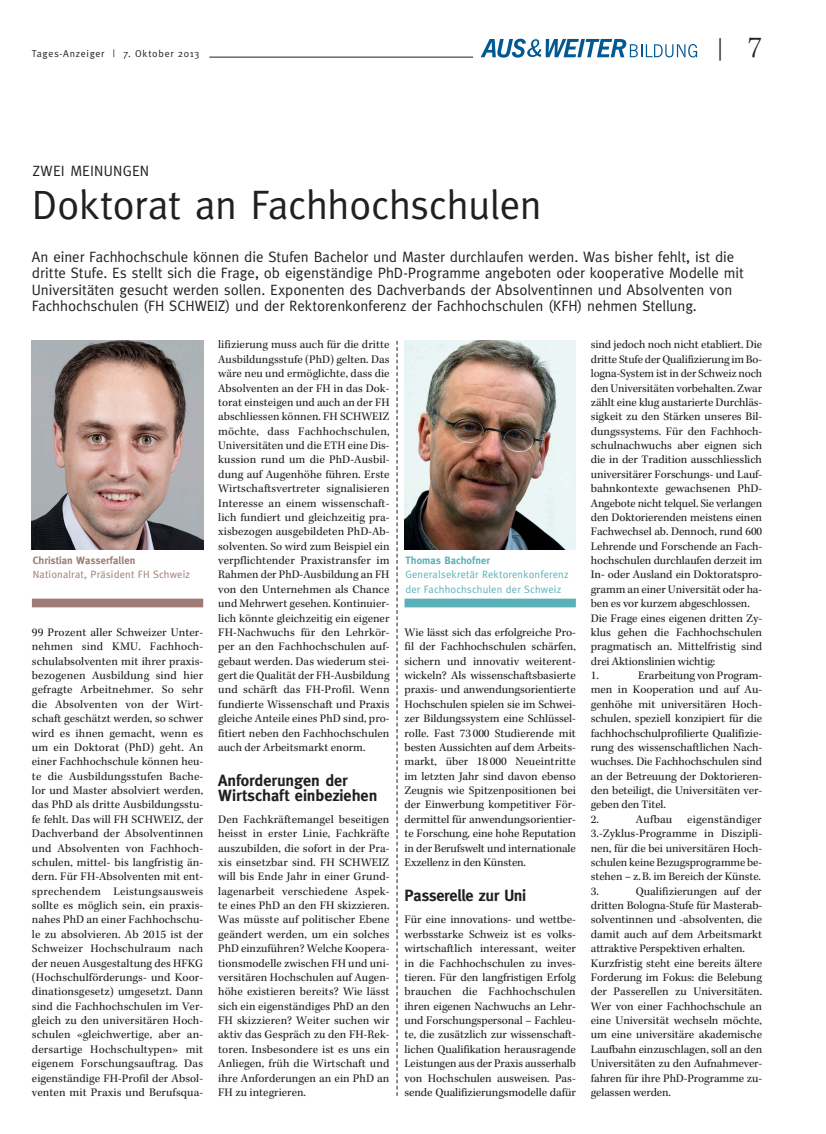
<style>
.page{position:relative;width:826px;height:1134px;background:#fff}
.page>*{position:absolute;margin:0;border:0;box-sizing:border-box;transform-origin:0 0}
.t1{font:41.25px "Meta";letter-spacing:-.01em;color:#231f20}
.t2{font:300 22.5px "Kepler Std";color:#222428}
.t3{font:700 16.25px/15px "Meta";letter-spacing:-.005em;color:#231f20}
.t4{font:15px/16.2px "Meta";letter-spacing:-.005em;color:#231f20}
.t5{font:11.88px/14.4px "Kepler Std";letter-spacing:-.005em;color:#231f20;text-align:justify}
.t6{font:10.62px/14.4px "Meta";letter-spacing:.02em;color:#59b0b7}
.t7{font:10.62px "Meta";letter-spacing:.02em;color:#9e7b74}
.t8{font:700 10.62px "Meta";letter-spacing:.005em;color:#9e7b74}
.t9{font:700 10.62px "Meta";letter-spacing:.005em;color:#59b0b7}
.t10{font:10px "Meta";letter-spacing:.07em;color:#231f20}
.s1{font-size:31.25px;color:#231f20}
</style>
<div class="page">
<img style="left:32px;top:341px;width:171px;height:209px">
<img style="left:404px;top:341px;width:172px;height:209px">
<div style="left:32px;top:599px;width:171px;height:8px;background:#9e7b74"></div>
<div style="left:404px;top:599px;width:172px;height:8px;background:#59b0b7"></div>
<svg style="left:397px;top:341px;width:1px;height:755px"></svg>
<svg style="left:480px;top:38px;width:217px;height:20px"></svg>
<hr style="left:209px;top:57px;width:264px;height:1px;background:#231f20">
<p class="t10" style="left:32px;top:48px;width:169px">Tages-Anzeiger | 7. Oktober 2013</p>
<h2 class="t2" style="left:717px;top:35px;width:46px">| <span class="s1">7</span></h2>
<p class="t4" style="left:33px;top:162px;width:17px">Zwei</p>
<p class="t4" style="left:70px;top:162px;width:21px">Meinungen</p>
<h1 class="t1" style="left:32px;top:181px;width:511px">Doktorat an Fachhochschulen</h1>
<p class="t4" style="left:32px;top:249px;width:713px">An einer Fachhochschule können die Stufen Bachelor und Master durchlaufen werden. Was bisher fehlt, ist die dritte Stufe. Es stellt sich die Frage, ob eigenständige PhD-Programme angeboten oder kooperative Modelle mit Universitäten gesucht werden sollen. Exponenten des Dachverbands der Absolventinnen und Absolventen von Fachhochschulen (FH SCHWEIZ) und der Rektorenkonferenz der Fachhochschulen (KFH) nehmen Stellung.</p>
<p class="t8" style="left:33px;top:554px;width:104px">Christian Wasserfallen</p>
<p class="t7" style="left:33px;top:569px;width:159px">Nationalrat, Präsident FH Schweiz</p>
<p class="t5" style="left:32px;top:625px;width:173px">99 Prozent aller Schweizer Unter&shy;nehmen sind KMU. Fachhoch&shy;schulabsolventen mit ihrer praxis&shy;bezogenen Ausbildung sind hier gefragte Arbeitnehmer. So sehr die Absolventen von der Wirt&shy;schaft geschätzt werden, so schwer wird es ihnen gemacht, wenn es um ein Doktorat (PhD) geht. An einer Fachhochschule können heu&shy;te die Ausbildungsstufen Bache&shy;lor und Master absolviert werden, das PhD als dritte Ausbildungsstu&shy;fe fehlt. Das will FH SCHWEIZ, der Dachverband der Absolventinnen und Absolventen von Fachhoch&shy;schulen, mittel- bis langfristig än&shy;dern. Für FH-Absolventen mit ent&shy;sprechendem Leistungsausweis sollte es möglich sein, ein praxis&shy;nahes PhD an einer Fachhochschu&shy;le zu absolvieren. Ab 2015 ist der Schweizer Hochschulraum nach der neuen Ausgestaltung des HFKG (Hochschulförderungs- und Koor&shy;dinationsgesetz) umgesetzt. Dann sind die Fachhochschulen im Ver&shy;gleich zu den universitären Hoch&shy;schulen «gleichwertige, aber an&shy;dersartige Hochschultypen» mit eigenem Forschungsauftrag. Das eigenständige FH-Profil der Absol&shy;venten mit Praxis und Berufsqua-</p>
<p class="t5" style="left:218px;top:338px;width:173px">lifizierung muss auch für die dritte Ausbildungsstufe (PhD) gelten. Das wäre neu und ermöglichte, dass die Absolventen an der FH in das Dok&shy;torat einsteigen und auch an der FH abschliessen können. FH SCHWEIZ möchte, dass Fachhochschulen, Universitäten und die ETH eine Dis&shy;kussion rund um die PhD-Ausbil&shy;dung auf Augenhöhe führen. Erste Wirtschaftsvertreter signalisieren Interesse an einem wissenschaft&shy;lich fundiert und gleichzeitig pra&shy;xisbezogen ausgebildeten PhD-Ab&shy;solventen. So wird zum Beispiel ein verpflichtender Praxistransfer im Rahmen der PhD-Ausbildung an FH von den Unternehmen als Chance und Mehrwert gesehen. Kontinuier&shy;lich könnte gleichzeitig ein eigener FH-Nachwuchs für den Lehrkör&shy;per an den Fachhochschulen auf&shy;gebaut werden. Das wiederum stei&shy;gert die Qualität der FH-Ausbildung und schärft das FH-Profil. Wenn fundierte Wissenschaft und Praxis gleiche Anteile eines PhD sind, pro&shy;fitiert neben den Fachhochschulen auch der Arbeitsmarkt enorm.</p>
<h3 class="t3" style="left:218px;top:773px;width:161px">Anforderungen der<br>Wirtschaft einbeziehen</h3>
<p class="t5" style="left:218px;top:812px;width:173px">Den Fachkräftemangel beseitigen heisst in erster Linie, Fachkräfte auszubilden, die sofort in der Pra&shy;xis einsetzbar sind. FH SCHWEIZ will bis Ende Jahr in einer Grund&shy;lagenarbeit verschiedene Aspek&shy;te eines PhD an den FH skizzieren.<br>Was müsste auf politischer Ebene geändert werden, um ein solches PhD einzuführen? Welche Koopera&shy;tionsmodelle zwischen FH und uni&shy;versitären Hochschulen auf Augen&shy;höhe existieren bereits? Wie lässt sich ein eigenständiges PhD an den FH skizzieren? Weiter suchen wir aktiv das Gespräch zu den FH-Rek&shy;toren. Insbesondere ist es uns ein Anliegen, früh die Wirtschaft und ihre Anforderungen an ein PhD an FH zu integrieren.</p>
<p class="t9" style="left:405px;top:554px;width:86px">Thomas Bachofner</p>
<p class="t6" style="left:405px;top:567px;width:165px">Generalsekretär Rektorenkonferenz der Fachhochschulen der Schweiz</p>
<p class="t5" style="left:404px;top:625px;width:173px">Wie lässt sich das erfolgreiche Pro&shy;fil der Fachhochschulen schärfen, sichern und innovativ weiterent&shy;wickeln? Als wissenschaftsbasierte praxis- und anwendungsorientierte Hochschulen spielen sie im Schwei&shy;zer Bildungssystem eine Schlüssel&shy;rolle. Fast 73000 Studierende mit besten Aussichten auf dem Arbeits&shy;markt, über 18 000 Neueintritte im letzten Jahr sind davon ebenso Zeugnis wie Spitzenpositionen bei der Einwerbung kompetitiver För&shy;dermittel für anwendungsorientier&shy;te Forschung, eine hohe Reputation in der Berufswelt und internationale Exzellenz in den Künsten.</p>
<h3 class="t3" style="left:404px;top:888px;width:123px">Passerelle zur Uni</h3>
<p class="t5" style="left:404px;top:913px;width:173px">Für eine innovations- und wettbe&shy;werbsstarke Schweiz ist es volks&shy;wirtschaftlich interessant, weiter in die Fachhochschulen zu inves&shy;tieren. Für den langfristigen Erfolg brauchen die Fachhochschulen ihren eigenen Nachwuchs an Lehr&shy;und Forschungspersonal – Fachleu&shy;te, die zusätzlich zur wissenschaft&shy;lichen Qualifikation herausragende Leistungen aus der Praxis ausserhalb von Hochschulen ausweisen. Pas&shy;sende Qualifizierungsmodelle dafür</p>
<p class="t5" style="left:591px;top:338px;width:173px;text-align:left">sind jedoch noch nicht etabliert. Die dritte Stufe der Qualifizierung im Bo&shy;logna-System ist in der Schweiz noch den Universitäten vorbehalten. Zwar zählt eine klug austarierte Durchläs&shy;sigkeit zu den Stärken unseres Bil&shy;dungssystems. Für den Fachhoch&shy;schulnachwuchs aber eignen sich die in der Tradition ausschliesslich universitärer Forschungs- und Lauf&shy;bahnkontexte gewachsenen PhD-Angebote nicht telquel. Sie verlangen den Doktorierenden meistens einen Fachwechsel ab. Dennoch, rund 600<br>Lehrende und Forschende an Fach&shy;hochschulen durchlaufen derzeit im In- oder Ausland ein Doktoratspro&shy;gramm an einer Universität oder ha&shy;ben es vor kurzem abgeschlossen.<br>Die Frage eines eigenen dritten Zy&shy;klus gehen die Fachhochschulen pragmatisch an. Mittelfristig sind drei Aktionslinien wichtig:<br>1.</p>
<p class="t5" style="left:591px;top:669px;width:173px;text-align:left;text-indent:47px">Erarbeitung von Program&shy;men in Kooperation und auf Au&shy;genhöhe mit universitären Hoch&shy;schulen, speziell konzipiert für die fachhochschulprofilierte Qualifizie&shy;rung des wissenschaftlichen Nach&shy;wuchses. Die Fachhochschulen sind an der Betreuung der Doktorieren&shy;den beteiligt, die Universitäten ver&shy;geben den Titel.<br>2.</p>
<p class="t5" style="left:636px;top:812px;width:38px">Aufbau</p>
<p class="t5" style="left:591px;top:812px;width:173px;text-indent:96px">eigenständiger 3.-Zyklus-Programme in Diszipli&shy;nen, für die bei universitären Hoch&shy;schulen keine Bezugsprogramme be&shy;stehen – z.B. im Bereich der Künste.<br>3.</p>
<p class="t5" style="left:591px;top:884px;width:173px;text-align:left;text-indent:45px">Qualifizierungen auf der dritten Bologna-Stufe für Masterab&shy;solventinnen und -absolventen, die damit auch auf dem Arbeitsmarkt attraktive Perspektiven erhalten.<br>Kurzfristig steht eine bereits ältere Forderung im Fokus: die Belebung der Passerellen zu Universitäten.<br>Wer von einer Fachhochschule an eine Universität wechseln möchte, um eine universitäre akademische Laufbahn einzuschlagen, soll an den Universitäten zu den Aufnahmever&shy;fahren für ihre PhD-Programme zu&shy;gelassen werden.</p>
</div>
